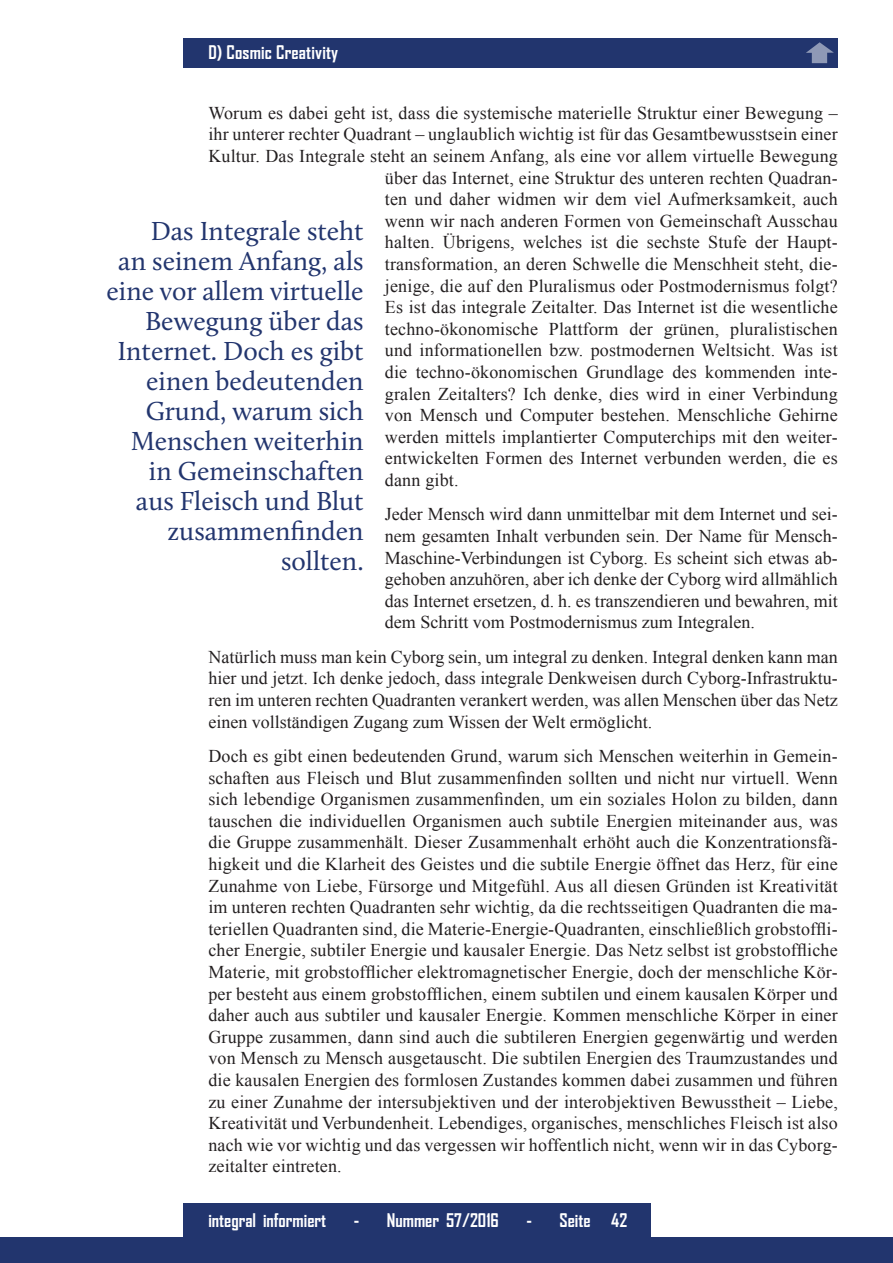
<style>
.page{position:relative;width:893px;height:1263px;background:#fff}
.page>*{position:absolute;margin:0;border:0;box-sizing:border-box;transform-origin:0 0}
.t1{font:27px/30px "Calluna";color:#22356e;text-align:right}
.t2{font:18px/21.6px "Times New Roman";letter-spacing:.01em;color:#231f20;text-align:justify}
.t3{font:700 18px "Agency FB";color:#fff}
</style>
<div class="page">
<div style="left:183px;top:38px;width:655px;height:30px;background:#22356e"></div>
<div style="left:0;top:1238px;width:893px;height:25px;background:#22356e"></div>
<div style="left:183px;top:1203px;width:468px;height:34px;background:#22356e"></div>
<svg style="left:806px;top:42px;width:28px;height:21px"></svg>
<p class="t3" style="left:208px;top:41px;width:131px">D) Cosmic Creativity</p>
<p class="t2" style="left:208px;top:102px;width:631px">Worum es dabei geht ist, dass die systemische materielle Struktur einer Bewegung –</p>
<p class="t2" style="left:208px;top:123px;width:631px">ihr unterer rechter Quadrant – unglaublich wichtig ist für das Gesamtbewusstsein einer</p>
<p class="t2" style="left:208px;top:145px;width:631px">Kultur. Das Integrale steht an seinem Anfang, als eine vor allem virtuelle Bewegung</p>
<p class="t2" style="left:385px;top:166px;width:454px">über das Internet, eine Struktur des unteren rechten Quadran-</p>
<p class="t2" style="left:385px;top:188px;width:454px">ten und daher widmen wir dem viel Aufmerksamkeit, auch</p>
<p class="t2" style="left:385px;top:210px;width:454px">wenn wir nach anderen Formen von Gemeinschaft Ausschau</p>
<p class="t2" style="left:385px;top:231px;width:454px">halten. Übrigens, welches ist die sechste Stufe der Haupt-</p>
<p class="t2" style="left:385px;top:253px;width:454px">transformation, an deren Schwelle die Menschheit steht, die-</p>
<p class="t2" style="left:385px;top:274px;width:454px">jenige, die auf den Pluralismus oder Postmodernismus folgt?</p>
<p class="t2" style="left:385px;top:296px;width:454px">Es ist das integrale Zeitalter. Das Internet ist die wesentliche</p>
<p class="t2" style="left:385px;top:318px;width:454px">techno-ökonomische Plattform der grünen, pluralistischen</p>
<p class="t2" style="left:385px;top:339px;width:454px">und informationellen bzw. postmodernen Weltsicht. Was ist</p>
<p class="t2" style="left:385px;top:361px;width:454px">die techno-ökonomischen Grundlage des kommenden inte-</p>
<p class="t2" style="left:385px;top:382px;width:454px">gralen Zeitalters? Ich denke, dies wird in einer Verbindung</p>
<p class="t2" style="left:385px;top:404px;width:454px">von Mensch und Computer bestehen. Menschliche Gehirne</p>
<p class="t2" style="left:385px;top:426px;width:454px">werden mittels implantierter Computerchips mit den weiter-</p>
<p class="t2" style="left:385px;top:447px;width:454px">entwickelten Formen des Internet verbunden werden, die es</p>
<p class="t2" style="left:385px;top:469px;width:75px">dann gibt.</p>
<p class="t2" style="left:385px;top:503px;width:454px">Jeder Mensch wird dann unmittelbar mit dem Internet und sei&shy;nem gesamten Inhalt verbunden sein. Der Name für Mensch-Maschine-Verbindungen ist Cyborg. Es scheint sich etwas ab&shy;gehoben anzuhören, aber ich denke der Cyborg wird allmählich das Internet ersetzen, d. h. es transzendieren und bewahren, mit dem Schritt vom Postmodernismus zum Integralen.</p>
<p class="t2" style="left:208px;top:646px;width:631px">Natürlich muss man kein Cyborg sein, um integral zu denken. Integral denken kann man hier und jetzt. Ich denke jedoch, dass integrale Denkweisen durch Cyborg-Infrastruktu&shy;ren im unteren rechten Quadranten verankert werden, was allen Menschen über das Netz einen vollständigen Zugang zum Wissen der Welt ermöglicht.</p>
<p class="t2" style="left:208px;top:745px;width:631px">Doch es gibt einen bedeutenden Grund, warum sich Menschen weiterhin in Gemein&shy;schaften aus Fleisch und Blut zusammenfinden sollten und nicht nur virtuell. Wenn sich lebendige Organismen zusammenfinden, um ein soziales Holon zu bilden, dann tauschen die individuellen Organismen auch subtile Energien miteinander aus, was die Gruppe zusammenhält. Dieser Zusammenhalt erhöht auch die Konzentrationsfä&shy;higkeit und die Klarheit des Geistes und die subtile Energie öffnet das Herz, für eine Zunahme von Liebe, Fürsorge und Mitgefühl. Aus all diesen Gründen ist Kreativität im unteren rechten Quadranten sehr wichtig, da die rechtsseitigen Quadranten die ma&shy;teriellen Quadranten sind, die Materie-Energie-Quadranten, einschließlich grobstoffli&shy;cher Energie, subtiler Energie und kausaler Energie. Das Netz selbst ist grobstoffliche Materie, mit grobstofflicher elektromagnetischer Energie, doch der menschliche Kör&shy;per besteht aus einem grobstofflichen, einem subtilen und einem kausalen Körper und daher auch aus subtiler und kausaler Energie. Kommen menschliche Körper in einer Gruppe zusammen, dann sind auch die subtileren Energien gegenwärtig und werden von Mensch zu Mensch ausgetauscht. Die subtilen Energien des Traumzustandes und die kausalen Energien des formlosen Zustandes kommen dabei zusammen und führen zu einer Zunahme der intersubjektiven und der interobjektiven Bewusstheit – Liebe, Kreativität und Verbundenheit. Lebendiges, organisches, menschliches Fleisch ist also nach wie vor wichtig und das vergessen wir hoffentlich nicht, wenn wir in das Cyborg&shy;zeitalter eintreten.</p>
<h1 class="t1" style="left:107px;top:216px;width:259px">Das Integrale steht<br>an seinem Anfang, als eine vor allem virtuelle<br>Bewegung über das<br>Internet. Doch es gibt einen bedeutenden<br>Grund, warum sich<br>Menschen weiterhin in Gemeinschaften aus Fleisch und Blut zusammenfinden sollten.</h1>
<p class="t3" style="left:208px;top:1208px;width:119px">integral informiert</p>
<p class="t3" style="left:354px;top:1208px;width:147px">- Nummer 57/2016</p>
<p class="t3" style="left:526px;top:1208px;width:102px">- Seite 42</p>
</div>
